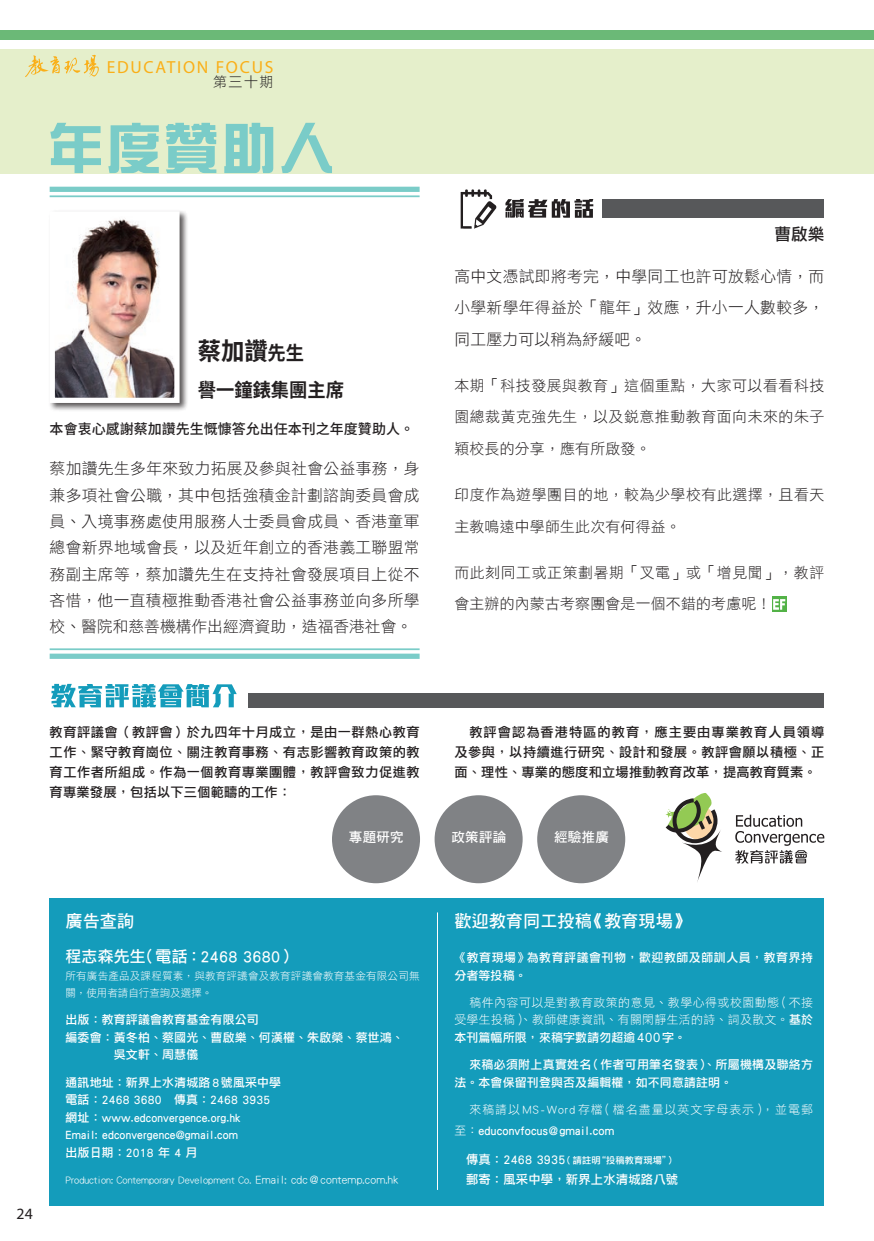
<style>
.page{position:relative;width:874px;height:1241px;background:#fff}
.page>*{position:absolute;margin:0;border:0;box-sizing:border-box;transform-origin:0 0}
.t1{font:900 52.5px "Sing Yi";letter-spacing:.1em;color:#7accc8}
.t2{font:700 24.5px "Noto Sans Hant";color:#231f20;scale:.95 1}
.t3{font:700 19.25px "Noto Sans Hant";color:#231f20;scale:.95 1}
.t4{font:17.5px "Myriad Pro";letter-spacing:.1em;color:#faaf18}
.t5{font:17.15px "DF Hei Bd HKP BF";color:#fff}
.t6{font:16.62px "DF Li Hei Md HK BF";color:#231f20}
.t7{font:15.92px "DF Li Hei Md HK BF";letter-spacing:.015em;color:#fff}
.t8{font:15.75px/26.2px "DF Li Hei W3 WINP BF";letter-spacing:.02em;color:#231f20;text-align:justify}
.t9{font:15.75px "Myriad Pro";color:#231f20}
.t10{font:14.88px/31.5px "DF Li Hei W3 WINP BF";letter-spacing:.04em;color:#231f20;text-align:justify}
.t11{font:14.88px/31.5px "DF Li Hei W3 WINP BF";letter-spacing:.015em;color:#231f20}
.t12{font:500 14px "Noto Sans Hant";color:#231f20}
.t13{font:14px "DF Li Hei W3 WINP BF";color:#231f20}
.t14{font:13.47px "DF Hei Bd HKP BF";letter-spacing:.015em;color:#fff}
.t15{font:13.3px/19.8px "DF Li Hei Md HK BF";letter-spacing:.035em;color:#231f20;text-align:justify}
.t16{font:12.25px "DF Li Hei Md HK BF";letter-spacing:.015em;color:#fff}
.t17{font:11.9px/17.5px "DF Li Hei Md HK BF";letter-spacing:.015em;color:#fff}
.t18{font:11.9px/17.5px "DF Li Hei W3 WINP BF";letter-spacing:.04em;color:#fff;text-align:right}
.t19{font:11.9px/17.5px "DF Li Hei Md HK BF";letter-spacing:.045em;color:#fff}
.t20{font:11.9px "DF Li Hei W3 WINP BF";letter-spacing:.085em;color:#fff}
.t21{font:10.5px/17.5px "DF Li Hei W3 WINP BF";color:#fff}
.t22{font:9.28px "DF Li Hei Md HK BF";letter-spacing:.015em;color:#fff}
.s1{font-size:19.25px}
.s2{font-size:11.9px}
.s3{font-family:"DF Li Hei Md HK BF"}
.s4{font-family:"DF Li Hei W3 WINP BF";font-size:11.9px}
.s5{font-size:12.25px}
</style>
<div class="page">
<div style="left:0;top:50px;width:873px;height:124px;background:#e5efcb"></div>
<img style="left:25px;top:55px;width:74px;height:22px">
<div style="left:0;top:30px;width:873px;height:10px;background:#6bb977"></div>
<div style="left:50px;top:898px;width:773px;height:307px;background:#149cbb"></div>
<div style="left:332px;top:795px;width:88px;height:88px;background:#808285;border-radius:50%"></div>
<div style="left:434px;top:795px;width:88px;height:88px;background:#808285;border-radius:50%"></div>
<div style="left:537px;top:795px;width:88px;height:88px;background:#808285;border-radius:50%"></div>
<svg style="left:51px;top:683px;width:185px;height:24px"></svg>
<div style="left:248px;top:693px;width:575px;height:14px;background:#57585a"></div>
<hr style="left:437px;top:912px;width:1px;height:277px;background:#fff">
<svg style="left:735px;top:814px;width:88px;height:49px"></svg>
<svg style="left:665px;top:793px;width:57px;height:89px"></svg>
<img style="left:460px;top:189px;width:37px;height:40px">
<div style="left:602px;top:199px;width:221px;height:18px;background:#57585a"></div>
<svg style="left:505px;top:199px;width:88px;height:19px"></svg>
<div style="left:48px;top:209px;width:140px;height:202px;background:#231f20;opacity:.75"></div>
<img style="left:56px;top:217px;width:117px;height:180px">
<div style="left:50px;top:187px;width:369px;height:5px;background:#7accc8"></div>
<hr style="left:50px;top:195px;width:369px;height:2px;background:#7accc8">
<hr style="left:50px;top:648px;width:369px;height:2px;background:#7accc8">
<div style="left:50px;top:653px;width:369px;height:5px;background:#7accc8"></div>
<svg style="left:772px;top:597px;width:14px;height:15px"></svg>
<svg style="left:772px;top:599px;width:12px;height:10px"></svg>
<h3 class="t4" style="left:107px;top:57px;width:168px">EDUCATION FOCUS</h3>
<p class="t13" style="left:213px;top:75px;width:62px">第三十期</p>
<h1 class="t1" style="left:50px;top:121px;width:285px">年度贊助人</h1>
<h2 class="t2" style="left:198px;top:337px;width:114px">蔡加讚<span class="s1">先生</span></h2>
<h3 class="t3" style="left:198px;top:379px;width:156px">譽一鐘錶集團主席</h3>
<p class="t12" style="left:50px;top:420px;width:365px">本會衷心感謝蔡加讚先生慨慷答允出任本刊之年度贊助人。</p>
<h3 class="t8" style="left:50px;top:455px;width:371px">蔡加讚先生多年來致力拓展及參與社會公益事務，身兼多項社會公職，其中包括強積金計劃諮詢委員會成員、入境事務處使用服務人士委員會成員、香港童軍總會新界地域會長，以及近年創立的香港義工聯盟常務副主席等，蔡加讚先生在支持社會發展項目上從不吝惜，他一直積極推動香港社會公益事務並向多所學校、醫院和慈善機構作出經濟資助，造福香港社會。</h3>
<h3 class="t6" style="left:774px;top:225px;width:51px">曹啟樂</h3>
<h3 class="t8" style="left:454px;top:260px;width:371px;line-height:31.5px">高中文憑試即將考完，中學同工也許可放鬆心情，而小學新學年得益於「龍年」效應，升小一人數較多，同工壓力可以稍為紓緩吧。</h3>
<p class="t10" style="left:454px;top:369px;width:371px">本期「科技發展與教育」這個重點，大家可以看看科技園總裁黃克強先生，以及銳意推動教育面向未來的朱子穎校長的分享，應有所啟發。</p>
<p class="t10" style="left:454px;top:478px;width:371px">印度作為遊學團目的地，較為少學校有此選擇，且看天主教鳴遠中學師生此次有何得益。</p>
<p class="t11" style="left:454px;top:556px;width:371px">而此刻同工或正策劃暑期「叉電」或「增見聞」，教評會主辦的內蒙古考察團會是一個不錯的考慮呢！</p>
<p class="t15" style="left:50px;top:722px;width:371px">教育評議會（教評會）於九四年十月成立，是由一群熱心教育工作、緊守教育崗位、關注教育事務、有志影響教育政策的教育工作者所組成。作為一個教育專業團體，教評會致力促進教育專業發展，包括以下三個範疇的工作：</p>
<p class="t15" style="left:454px;top:722px;width:371px;text-indent:15px">教評會認為香港特區的教育，應主要由專業教育人員領導及參與，以持續進行研究、設計和發展。教評會願以積極、正面、理性、專業的態度和立場推動教育改革，提高教育質素。</p>
<p class="t14" style="left:349px;top:830px;width:56px">專題研究</p>
<p class="t14" style="left:451px;top:830px;width:56px">政策評論</p>
<p class="t14" style="left:554px;top:830px;width:56px">經驗推廣</p>
<h3 class="t9" style="left:17px;top:1204px;width:18px">24</h3>
<h3 class="t5" style="left:65px;top:912px;width:70px">廣告查詢</h3>
<h3 class="t7" style="left:65px;top:948px;width:232px">程志森先生（電話：2468 3680）</h3>
<p class="t21" style="left:65px;top:966px;width:355px">所有廣告產品及課程質素，與教育評議會及教育評議會教育基金有限公司無關，使用者請自行查詢及選擇。</p>
<p class="t17" style="left:65px;top:1010px;width:195px">出版：教育評議會教育基金有限公司</p>
<p class="t17" style="left:65px;top:1028px;width:339px">編委會：黃冬柏、蔡國光、曹啟樂、何漢權、朱啟榮、蔡世鴻、</p>
<p class="t17" style="left:114px;top:1045px;width:86px">吳文軒、周慧儀</p>
<p class="t17" style="left:65px;top:1073px;width:217px">通訊地址：新界上水清城路 8號風采中學電話：2468 3680　傳真：2468 3935網址：www.edconvergence.org.hk<br>Email: edconvergence@gmail.com<br>出版日期：2018 年 4 月</p>
<p class="t21" style="left:65px;top:1170px;width:334px">Production: Contemporary Development Co. <span class="s2">Email: cdc @ contemp.com.hk</span></p>
<h3 class="t5" style="left:454px;top:912px;width:237px">歡迎教育同工投稿《教育現場》</h3>
<p class="t19" style="left:454px;top:948px;width:360px">《教育現場》為教育評議會刊物，歡迎教師及師訓人員，教育界持分者等投稿。</p>
<p class="t18" style="left:454px;top:993px;width:360px">稿件內容可以是對教育政策的意見、教學心得或校園動態（不接<br>受學生投稿）、教師健康資訊、有關閑靜生活的詩、詞及散文。<span class="s3">基於</span></p>
<p class="t17" style="left:454px;top:1028px;width:233px">本刊篇幅所限，來稿字數請勿超逾４００字。</p>
<p class="t17" style="left:454px;top:1055px;width:360px;text-indent:15px">來稿必須附上真實姓名（作者可用筆名發表）、所屬機構及聯絡方法。本會保留刊登與否及編輯權，如不同意請註明。</p>
<p class="t20" style="left:469px;top:1103px;width:345px">來稿請以 MS-Word 存檔（檔名盡量以英文字母表示），並電郵</p>
<p class="t16" style="left:454px;top:1123px;width:161px"><span class="s4">至：</span>educonvfocus@gmail.com</p>
<p class="t22" style="left:466px;top:1154px;width:211px"><span class="s5">傳真：2468 3935</span>（請註明“投稿教育現場”）</p>
<p class="t16" style="left:466px;top:1172px;width:213px">郵寄：風采中學，新界上水清城路八號</p>
</div>
